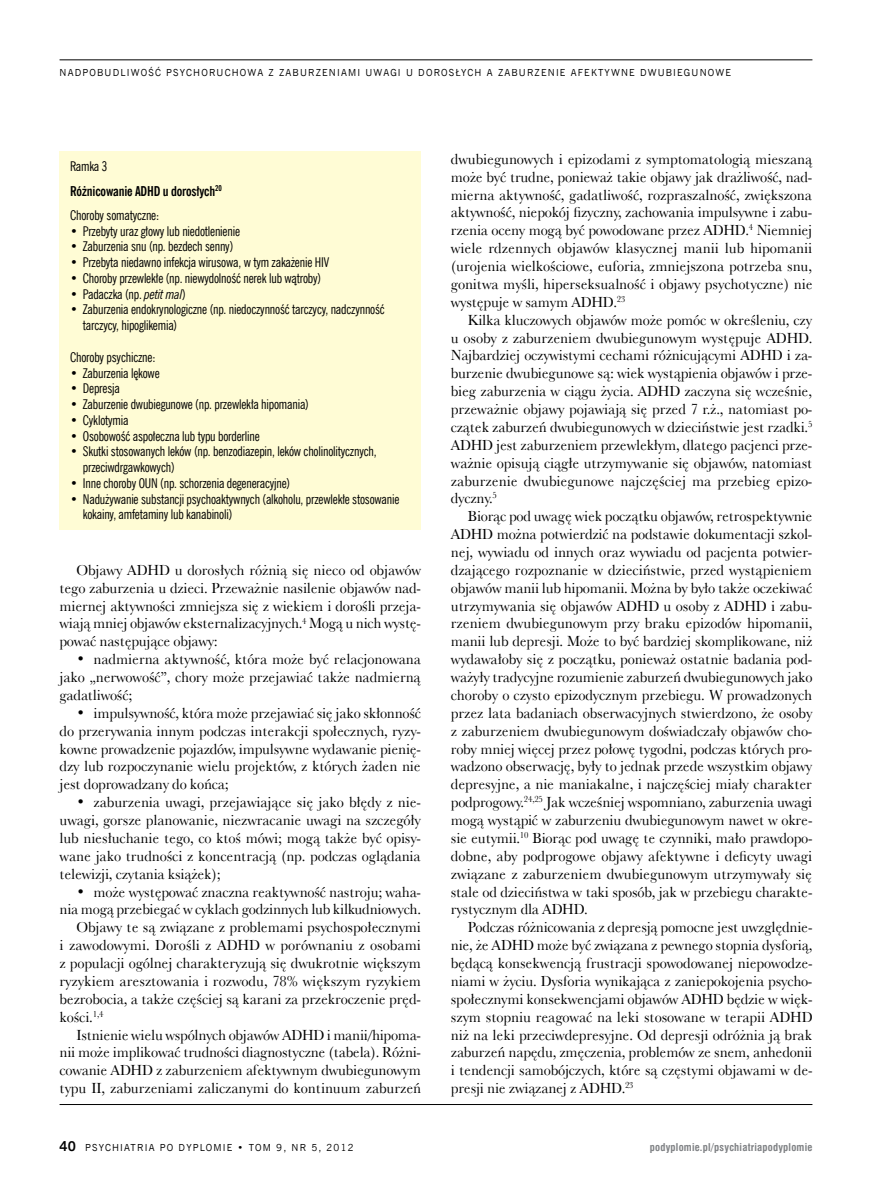
<style>
.page{position:relative;width:872px;height:1191px;background:#fff}
.page>*{position:absolute;margin:0;border:0;box-sizing:border-box;transform-origin:0 0}
.t1{font:15px/17.9px "Baskervlle 2 EU";letter-spacing:-.015em;color:#000;text-align:justify}
.t2{font:13.5px/15.8px "News Goth Cn EU";letter-spacing:-.015em;color:#000}
.t3{font:700 13.5px/24.3px "News Goth Cn EU";letter-spacing:-.015em;color:#000}
.t4{font:700 10.5px "Swis 721 Cn EU";letter-spacing:.02em;color:#808285}
.t5{font:9.75px "News Goth EU";letter-spacing:.12em;color:#000}
.s1{font-weight:400}
.s2{font-style:italic}
.s3{font-weight:700;font-size:13.5px}
</style>
<div class="page">
<hr style="left:60px;top:60px;width:752px;height:1px;background:#000">
<hr style="left:60px;top:1104px;width:752px;height:1px;background:#000">
<div style="left:60px;top:151px;width:361px;height:379px;background:#fffcd5"></div>
<p class="t5" style="left:60px;top:67px;width:673px">NADPOBUDLIWOŚĆ PSYCHORUCHOWA Z ZABURZENIAMI UWAGI U DOROSŁYCH A ZABURZENIE AFEKTYWNE DWUBIEGUNOWE</p>
<p class="t3" style="left:70px;top:155px;width:153px"><span class="s1">Ramka 3<br></span>Różnicowanie ADHD u dorosłych<sup>20<br></sup><span class="s1">Choroby somatyczne:</span></p>
<p class="t2" style="left:70px;top:223px;width:171px">• Przebyty uraz głowy lub niedotlenienie</p>
<p class="t2" style="left:70px;top:239px;width:165px">• Zaburzenia snu (np. bezdech senny)</p>
<p class="t2" style="left:70px;top:255px;width:260px">• Przebyta niedawno infekcja wirusowa, w tym zakażenie HIV</p>
<p class="t2" style="left:70px;top:270px;width:252px">• Choroby przewlekłe (np. niewydolność nerek lub wątroby)</p>
<p class="t2" style="left:70px;top:286px;width:117px">• Padaczka (np. <span class="s2">petit mal</span>)</p>
<p class="t2" style="left:83px;top:302px;width:303px;text-indent:-13px">• Zaburzenia endokrynologiczne (np. niedoczynność tarczycy, nadczynność tarczycy, hipoglikemia)</p>
<p class="t2" style="left:70px;top:349px;width:87px">Choroby psychiczne:</p>
<p class="t2" style="left:70px;top:365px;width:91px">• Zaburzenia lękowe</p>
<p class="t2" style="left:70px;top:381px;width:51px">• Depresja</p>
<p class="t2" style="left:70px;top:396px;width:240px">• Zaburzenie dwubiegunowe (np. przewlekła hipomania)</p>
<p class="t2" style="left:70px;top:412px;width:60px">• Cyklotymia</p>
<p class="t2" style="left:70px;top:428px;width:191px">• Osobowość aspołeczna lub typu borderline</p>
<p class="t2" style="left:83px;top:444px;width:295px;text-indent:-13px">• Skutki stosowanych leków (np. benzodiazepin, leków cholinolitycznych, przeciwdrgawkowych)</p>
<p class="t2" style="left:70px;top:475px;width:222px">• Inne choroby OUN (np. schorzenia degeneracyjne)</p>
<p class="t2" style="left:83px;top:491px;width:318px;text-indent:-13px">• Nadużywanie substancji psychoaktywnych (alkoholu, przewlekłe stosowanie kokainy, amfetaminy lub kanabinoli)</p>
<p class="t1" style="left:60px;top:561px;width:363px;text-indent:17px">Objawy ADHD u dorosłych różnią się nieco od objawów tego zaburzenia u dzieci. Przeważnie nasilenie objawów nad&shy;miernej aktywności zmniejsza się z wiekiem i dorośli przeja&shy;wiają mniej objawów eksternalizacyjnych.<sup>4</sup> Mogą u nich wystę&shy;pować następujące objawy:</p>
<p class="t1" style="left:60px;top:650px;width:363px;text-indent:17px">• nadmierna aktywność, która może być relacjonowana jako „nerwowość”, chory może przejawiać także nadmierną gadatliwość;</p>
<p class="t1" style="left:60px;top:704px;width:363px;text-indent:17px">• impulsywność, która może przejawiać się jako skłonność do przerywania innym podczas interakcji społecznych, ryzy&shy;kowne prowadzenie pojazdów, impulsywne wydawanie pienię&shy;dzy lub rozpoczynanie wielu projektów, z których żaden nie jest doprowadzany do końca;</p>
<p class="t1" style="left:60px;top:793px;width:363px;text-indent:17px">• zaburzenia uwagi, przejawiające się jako błędy z nie&shy;uwagi, gorsze planowanie, niezwracanie uwagi na szczegóły lub niesłuchanie tego, co ktoś mówi; mogą także być opisy&shy;wane jako trudności z koncentracją (np. podczas oglądania telewizji, czytania książek);</p>
<p class="t1" style="left:77px;top:882px;width:346px">• może występować znaczna reaktywność nastroju; waha-</p>
<p class="t1" style="left:60px;top:900px;width:363px">nia mogą przebiegać w cyklach godzinnych lub kilkudniowych.</p>
<p class="t1" style="left:77px;top:918px;width:346px">Objawy te są związane z problemami psychospołecznymi</p>
<p class="t1" style="left:60px;top:936px;width:363px">i zawodowymi. Dorośli z ADHD w porównaniu z osobami</p>
<p class="t1" style="left:60px;top:954px;width:363px">z populacji ogólnej charakteryzują się dwukrotnie większym</p>
<p class="t1" style="left:60px;top:972px;width:363px">ryzykiem aresztowania i rozwodu, 78% większym ryzykiem</p>
<p class="t1" style="left:60px;top:989px;width:363px">bezrobocia, a także częściej są karani za przekroczenie pręd-</p>
<p class="t1" style="left:60px;top:1007px;width:45px">kości.<sup>1,4</sup></p>
<p class="t1" style="left:77px;top:1025px;width:346px">Istnienie wielu wspólnych objawów ADHD i manii/hipoma-</p>
<p class="t1" style="left:60px;top:1043px;width:363px">nii może implikować trudności diagnostyczne (tabela). Różni-</p>
<p class="t1" style="left:60px;top:1061px;width:363px">cowanie ADHD z zaburzeniem afektywnym dwubiegunowym</p>
<p class="t1" style="left:60px;top:1079px;width:363px">typu II, zaburzeniami zaliczanymi do kontinuum zaburzeń</p>
<p class="t5" style="left:60px;top:1141px;width:295px"><span class="s3">40</span> PSYCHIATRIA PO DYPLOMIE • TOM 9, NR 5, 2012</p>
<p class="t1" style="left:451px;top:150px;width:363px">dwubiegunowych i epizodami z symptomatologią mieszaną może być trudne, ponieważ takie objawy jak drażliwość, nad&shy;mierna aktywność, gadatliwość, rozpraszalność, zwiększona aktywność, niepokój fizyczny, zachowania impulsywne i zabu&shy;rzenia oceny mogą być powodowane przez ADHD.<sup>4</sup> Niemniej wiele rdzennych objawów klasycznej manii lub hipomanii (urojenia wielkościowe, euforia, zmniejszona potrzeba snu, gonitwa myśli, hiperseksualność i objawy psychotyczne) nie występuje w samym ADHD.<sup>23</sup></p>
<p class="t1" style="left:451px;top:311px;width:363px;text-indent:17px">Kilka kluczowych objawów może pomóc w określeniu, czy u osoby z zaburzeniem dwubiegunowym występuje ADHD.<br>Najbardziej oczywistymi cechami różnicującymi ADHD i za&shy;burzenie dwubiegunowe są: wiek wystąpienia objawów i prze&shy;bieg zaburzenia w ciągu życia. ADHD zaczyna się wcześnie, przeważnie objawy pojawiają się przed 7 r.ż., natomiast po&shy;czątek zaburzeń dwubiegunowych w dzieciństwie jest rzadki.<sup>5<br></sup>ADHD jest zaburzeniem przewlekłym, dlatego pacjenci prze&shy;ważnie opisują ciągłe utrzymywanie się objawów, natomiast zaburzenie dwubiegunowe najczęściej ma przebieg epizo&shy;dyczny.<sup>5</sup></p>
<p class="t1" style="left:451px;top:507px;width:363px;text-indent:17px">Biorąc pod uwagę wiek początku objawów, retrospektywnie ADHD można potwierdzić na podstawie dokumentacji szkol&shy;nej, wywiadu od innych oraz wywiadu od pacjenta potwier&shy;dzającego rozpoznanie w dzieciństwie, przed wystąpieniem objawów manii lub hipomanii. Można by było także oczekiwać utrzymywania się objawów ADHD u osoby z ADHD i zabu&shy;rzeniem dwubiegunowym przy braku epizodów hipomanii, manii lub depresji. Może to być bardziej skomplikowane, niż wydawałoby się z początku, ponieważ ostatnie badania pod&shy;ważyły tradycyjne rozumienie zaburzeń dwubiegunowych jako choroby o czysto epizodycznym przebiegu. W prowadzonych przez lata badaniach obserwacyjnych stwierdzono, że osoby z zaburzeniem dwubiegunowym doświadczały objawów cho&shy;roby mniej więcej przez połowę tygodni, podczas których pro&shy;wadzono obserwację, były to jednak przede wszystkim objawy depresyjne, a nie maniakalne, i najczęściej miały charakter podprogowy.<sup>24,25</sup> Jak wcześniej wspomniano, zaburzenia uwagi mogą wystąpić w zaburzeniu dwubiegunowym nawet w okre&shy;sie eutymii.<sup>10</sup> Biorąc pod uwagę te czynniki, mało prawdopo&shy;dobne, aby podprogowe objawy afektywne i deficyty uwagi związane z zaburzeniem dwubiegunowym utrzymywały się stale od dzieciństwa w taki sposób, jak w przebiegu charakte&shy;rystycznym dla ADHD.</p>
<p class="t1" style="left:451px;top:918px;width:363px;text-indent:17px">Podczas różnicowania z depresją pomocne jest uwzględnie&shy;nie, że ADHD może być związana z pewnego stopnia dysforią, będącą konsekwencją frustracji spowodowanej niepowodze&shy;niami w życiu. Dysforia wynikająca z zaniepokojenia psycho&shy;społecznymi konsekwencjami objawów ADHD będzie w więk&shy;szym stopniu reagować na leki stosowane w terapii ADHD niż na leki przeciwdepresyjne. Od depresji odróżnia ją brak zaburzeń napędu, zmęczenia, problemów ze snem, anhedonii i tendencji samobójczych, które są częstymi objawami w de&shy;presji nie związanej z ADHD.<sup>23</sup></p>
<p class="t4" style="left:650px;top:1140px;width:164px">podyplomie.pl/psychiatriapodyplomie</p>
</div>
